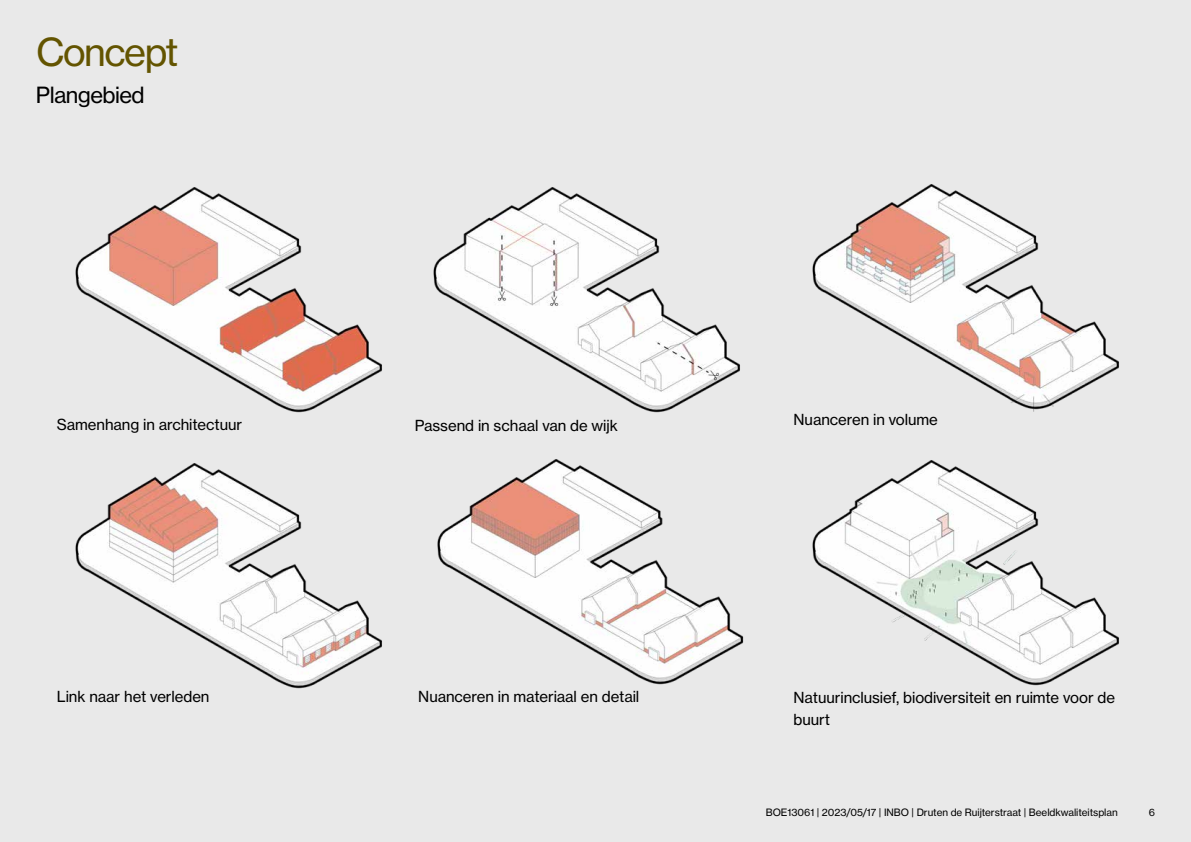
<style>
.page{position:relative;width:1191px;height:842px;background:#e9e9e9}
.page>*{position:absolute;margin:0;border:0;box-sizing:border-box;transform-origin:0 0}
.t1{font:38px "N Haas Grotesk TX Pro 55 Rg";letter-spacing:-.04em;color:#635400}
.t2{font:22px "N Haas Grotesk TX Pro 55 Rg";letter-spacing:-.025em;color:#000}
.t3{font:15px/22.1px "N Haas Grotesk TX Pro 55 Rg";letter-spacing:-.005em;color:#000}
.t4{font:10px "N Haas Grotesk TX Pro 55 Rg";letter-spacing:-.005em;color:#000}
</style>
<div class="page">
<img style="left:437px;top:459px;width:307px;height:226px">
<img style="left:812px;top:184px;width:307px;height:228px">
<img style="left:433px;top:187px;width:307px;height:226px">
<img style="left:75px;top:187px;width:307px;height:226px">
<img style="left:812px;top:460px;width:307px;height:226px">
<img style="left:75px;top:463px;width:307px;height:226px">
<h1 class="t1" style="left:36px;top:29px;width:144px">Concept</h1>
<h2 class="t2" style="left:36px;top:81px;width:110px">Plangebied</h2>
<p class="t3" style="left:57px;top:413px;width:187px">Samenhang in architectuur</p>
<p class="t3" style="left:793px;top:409px;width:146px">Nuanceren in volume</p>
<p class="t3" style="left:415px;top:415px;width:204px">Passend in schaal van de wijk</p>
<p class="t3" style="left:57px;top:685px;width:154px">Link naar het verleden</p>
<p class="t3" style="left:418px;top:685px;width:222px">Nuanceren in materiaal en detail</p>
<p class="t3" style="left:793px;top:686px;width:323px">Natuurinclusief, biodiversiteit en ruimte voor de buurt</p>
<p class="t4" style="left:766px;top:806px;width:353px">BOE13061 | 2023/05/17 | INBO | Druten de Ruijterstraat | Beeldkwaliteitsplan</p>
<p class="t4" style="left:1148px;top:806px;width:8px">6</p>
</div>
